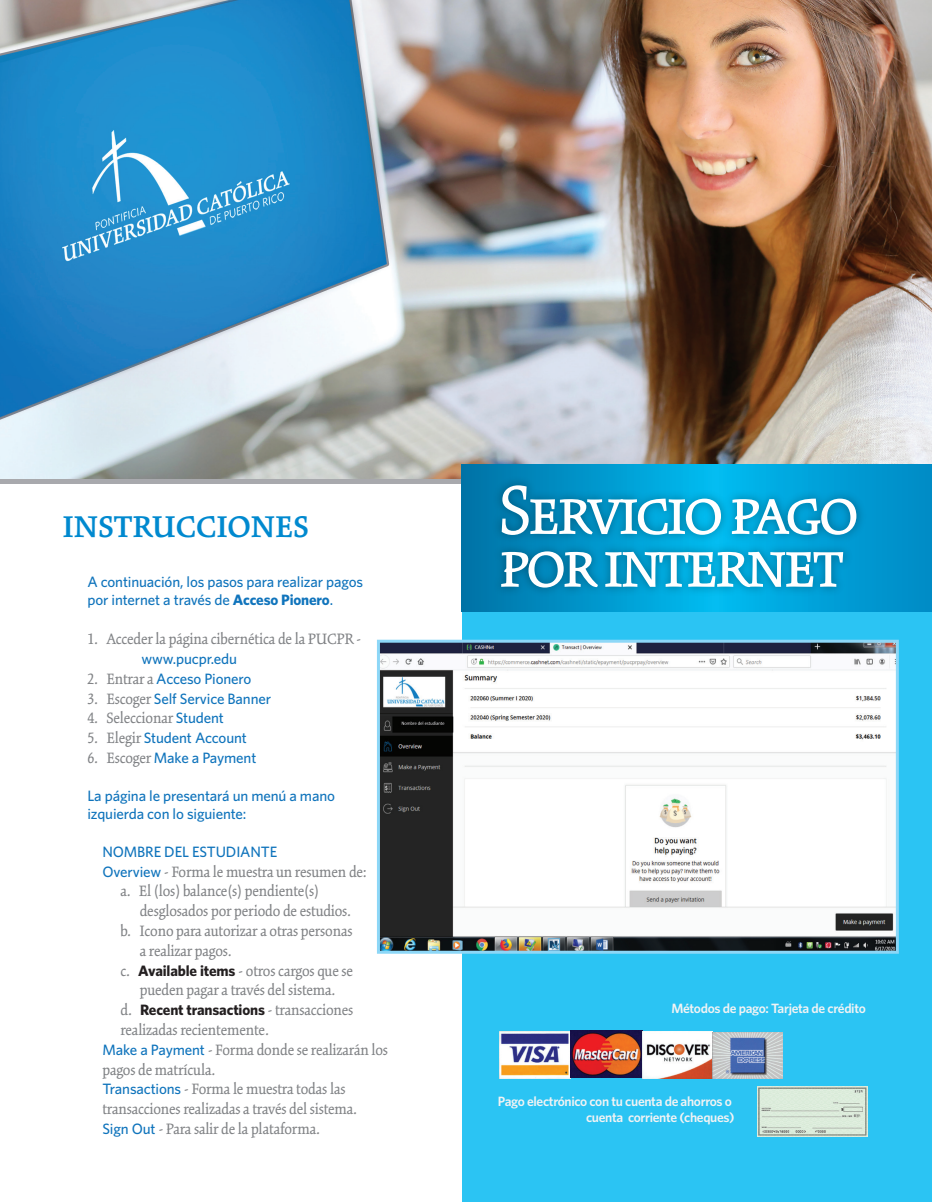
<style>
.page{position:relative;width:932px;height:1202px;background:#fff}
.page>*{position:absolute;margin:0;border:0;box-sizing:border-box;transform-origin:0 0}
.t1{font:76.05px "Kinesis Pro 3";letter-spacing:-.05em;color:#fff}
.t2{font:600 33px "Kinesis Pro 3";color:#0089cf}
.t3{font:16.5px/19.8px "Kinesis Pro 3";letter-spacing:-.01em;color:#808285}
.t4{font:500 15px/18px "Whitney";letter-spacing:-.01em;color:#1074bc}
.t5{font:700 15px "Whitney";letter-spacing:-.01em;color:#231f20}
.t6{font:600 13.5px/16.2px "Whitney";letter-spacing:-.025em;color:#f2f3f4;text-align:right}
.s1{font-weight:700}
.s2{font-family:"Kinesis Pro 3";font-weight:400;font-size:16.5px;color:#808285}
.s3{font-family:"Whitney";font-weight:500;font-size:15px;color:#1074bc}
.s4{font-family:"Whitney";font-weight:700;font-size:15px;color:#231f20}
</style>
<div class="page">
<img style="left:0;top:0;width:932px;height:479px">
<div style="left:462px;top:523px;width:470px;height:679px;background:#2bc4f3"></div>
<div style="left:0;top:479px;width:932px;height:5px;background:#a8a9ad"></div>
<svg style="left:461px;top:464px;width:471px;height:147px;background:#0087bf"></svg>
<img style="left:757px;top:1086px;width:110px;height:50px">
<img style="left:499px;top:1030px;width:213px;height:48px">
<img style="left:712px;top:1032px;width:70px;height:46px">
<img style="left:381px;top:643px;width:513px;height:306px">
<div style="left:377px;top:639px;width:521px;height:314px;border:3px solid #8dd7f7"></div>
<img style="left:485px;top:459px;width:393px;height:153px">
<h2 class="t2" style="left:62px;top:507px;width:248px">INSTRUCCIONES</h2>
<p class="t4" style="left:87px;top:572px;width:277px">A continuación, los pasos para realizar pagos por internet a través de <span class="s1">Acceso Pionero</span>.</p>
<p class="t3" style="left:87px;top:629px;width:275px">1. Acceder la página cibernética de la PUCPR -</p>
<p class="t4" style="left:141px;top:649px;width:97px">www.pucpr.edu</p>
<p class="t4" style="left:87px;top:669px;width:165px"><span class="s2">2. Entrar a</span> Acceso Pionero</p>
<p class="t4" style="left:87px;top:689px;width:185px"><span class="s2">3. Escoger</span> Self Service Banner</p>
<p class="t3" style="left:87px;top:708px;width:138px">4. Seleccionar <span class="s3">Student</span></p>
<p class="t4" style="left:87px;top:729px;width:161px"><span class="s2">5. Elegir</span> Student Account</p>
<p class="t4" style="left:87px;top:748px;width:170px"><span class="s2">6. Escoger</span> Make a Payment</p>
<p class="t4" style="left:87px;top:786px;width:249px">La página le presentará un menú a mano izquierda con lo siguiente:</p>
<p class="t4" style="left:102px;top:842px;width:176px">NOMBRE DEL ESTUDIANTE</p>
<p class="t3" style="left:120px;top:861px;width:248px;text-indent:-18px"><span class="s3">Overview</span> - Forma le muestra un resumen de: a. El (los) balance(s) pendiente(s)</p>
<p class="t3" style="left:140px;top:901px;width:213px">desglosados por periodo de estudios.</p>
<p class="t3" style="left:120px;top:920px;width:234px">b. Icono para autorizar a otras personas</p>
<p class="t3" style="left:140px;top:940px;width:93px">a realizar pagos.</p>
<p class="t3" style="left:120px;top:960px;width:234px">c. <span class="s4">Available items</span> - otros cargos que se</p>
<p class="t3" style="left:140px;top:980px;width:197px">pueden pagar a través del sistema.</p>
<p class="t5" style="left:120px;top:1000px;width:234px"><span class="s2">d.</span> Recent transactions <span class="s2">- transacciones</span></p>
<p class="t3" style="left:102px;top:1019px;width:287px;text-indent:18px">realizadas recientemente.<br><span class="s3">Make a Payment</span> - Forma donde se realizarán los pagos de matrícula.<br><span class="s3">Transactions</span> - Forma le muestra todas las transacciones realizadas a través del sistema.<br><span class="s3">Sign Out</span> - Para salir de la plataforma.</p>
<h1 class="t1" style="left:498px;top:466px;width:362px">Servicio pago</h1>
<h1 class="t1" style="left:498px;top:519px;width:347px">por internet</h1>
<p class="t6" style="left:671px;top:1000px;width:196px">Métodos de pago: Tarjeta de crédito</p>
<p class="t6" style="left:498px;top:1092px;width:238px">Pago electrónico con tu cuenta de ahorros o cuenta corriente (cheques)</p>
</div>
